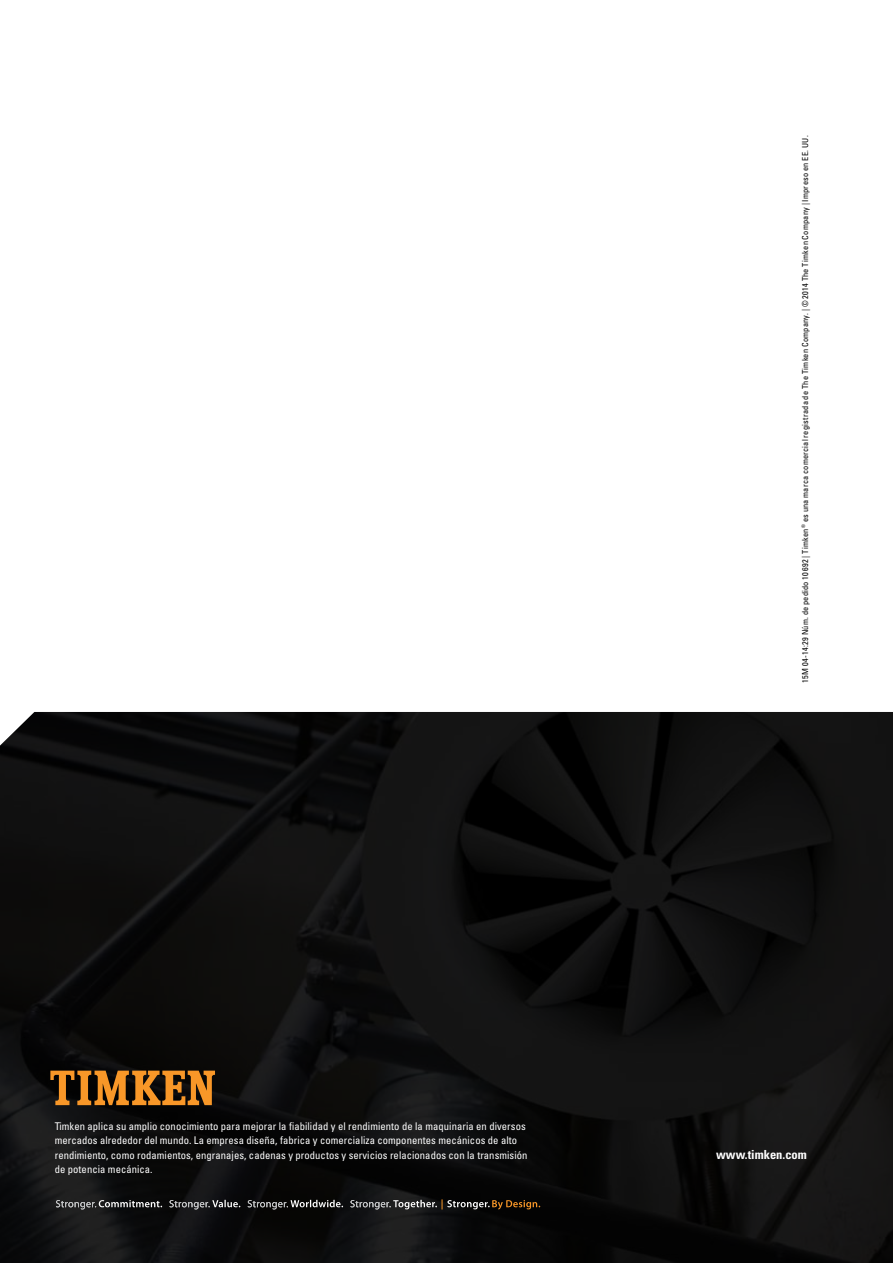
<style>
.page{position:relative;width:893px;height:1263px;background:#fff}
.page>*{position:absolute;margin:0;border:0;box-sizing:border-box;transform-origin:0 0}
.t1{font:700 condensed 12.45px "Univers LT Std";color:#fff}
.t2{font:condensed 10.65px/14.1px "Univers LT Std";letter-spacing:.005em;color:#fff}
.t3{font:condensed 8.25px "Univers LT Std";letter-spacing:.03em;color:#000}
</style>
<div class="page">
<img style="left:0;top:712px;width:893px;height:551px">
<svg style="left:50px;top:1070px;width:165px;height:35px"></svg>
<svg style="left:56px;top:1200px;width:106px;height:9px"></svg>
<svg style="left:169px;top:1200px;width:71px;height:9px"></svg>
<svg style="left:248px;top:1200px;width:95px;height:9px"></svg>
<svg style="left:350px;top:1199px;width:190px;height:10px"></svg>
<p class="t2" style="left:55px;top:1119px;width:474px">Timken aplica su amplio conocimiento para mejorar la fiabilidad y el rendimiento de la maquinaria en diversos mercados alrededor del mundo. La empresa diseña, fabrica y comercializa componentes mecánicos de alto rendimiento, como rodamientos, engranajes, cadenas y productos y servicios relacionados con la transmisión de potencia mecánica.</p>
<p class="t3" style="left:800px;top:683px;width:549px;rotate:-90deg">15M 04-14:29 Núm. de pedido 10692 | Timken<sup>®</sup> es una marca comercial registrada de The Timken Company. | © 2014 The Timken Company | Impreso en EE. UU.</p>
<p class="t1" style="left:716px;top:1146px;width:92px">www.timken.com</p>
</div>
